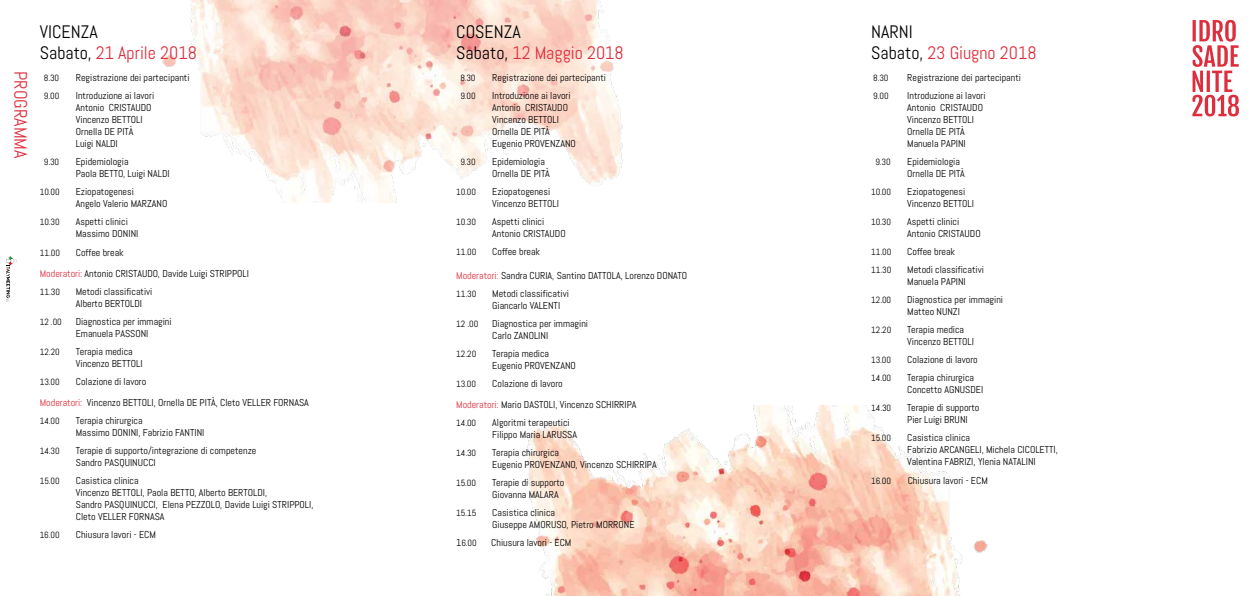
<style>
.page{position:relative;width:1259px;height:596px;background:#fff}
.page>*{position:absolute;margin:0;border:0;box-sizing:border-box;transform-origin:0 0}
.t1{font:18px/21.6px "Abel";color:#000}
.t2{font:18px "Abel";color:#de2d3c}
.t3{font:10px/12px "Abel";color:#000}
.t4{font:9px "Abel";color:#000}
.s1{color:#de2d3c}
.s2{font-size:10px}
</style>
<div class="page">
<img style="left:162px;top:0;width:460px;height:202px">
<svg style="left:6px;top:256px;width:11px;height:46px"></svg>
<svg style="left:1192px;top:20px;width:46px;height:96px"></svg>
<img style="left:527px;top:405px;width:461px;height:190px">
<h1 class="t2" style="left:32px;top:71px;width:89px;rotate:90deg">PROGRAMMA</h1>
<h1 class="t1" style="left:40px;top:21px;width:159px">VICENZA<br>Sabato, <span class="s1">21 Aprile 2018</span></h1>
<p class="t4" style="left:44px;top:72px;width:17px">8.30</p>
<p class="t3" style="left:76px;top:72px;width:115px">Registrazione dei partecipanti</p>
<p class="t4" style="left:44px;top:90px;width:17px">9.00</p>
<p class="t3" style="left:76px;top:90px;width:80px">Introduzione ai lavori<br>Antonio CRISTAUDO<br>Vincenzo BETTOLI<br>Ornella DE PITÀ<br>Luigi NALDI</p>
<p class="t4" style="left:44px;top:156px;width:17px">9.30</p>
<p class="t3" style="left:76px;top:156px;width:95px">Epidemiologia<br>Paola BETTO, Luigi NALDI</p>
<p class="t4" style="left:40px;top:186px;width:21px">10.00</p>
<p class="t3" style="left:76px;top:186px;width:93px">Eziopatogenesi<br>Angelo Valerio MARZANO</p>
<p class="t4" style="left:40px;top:216px;width:21px">10.30</p>
<p class="t3" style="left:76px;top:216px;width:64px">Aspetti clinici<br>Massimo DONINI</p>
<p class="t4" style="left:40px;top:246px;width:22px">11.00</p>
<p class="t3" style="left:40px;top:241px;width:211px;line-height:21px;text-indent:36px">Coffee break<br><span class="s1">Moderatori:</span> Antonio CRISTAUDO, Davide Luigi STRIPPOLI</p>
<p class="t4" style="left:40px;top:285px;width:22px">11.30</p>
<p class="t3" style="left:76px;top:285px;width:78px">Metodi classificativi<br>Alberto BERTOLDI</p>
<p class="t4" style="left:40px;top:315px;width:24px">12 .00</p>
<p class="t3" style="left:76px;top:315px;width:97px">Diagnostica per immagini<br>Emanuela PASSONI</p>
<p class="t4" style="left:40px;top:345px;width:22px">12.20</p>
<p class="t3" style="left:76px;top:345px;width:68px">Terapia medica<br>Vincenzo BETTOLI</p>
<p class="t4" style="left:40px;top:375px;width:21px">13.00</p>
<p class="t3" style="left:40px;top:370px;width:270px;line-height:21px;text-indent:36px">Colazione di lavoro<br><span class="s1">Moderatori:</span> Vincenzo BETTOLI, Ornella DE PITÀ, Cleto VELLER FORNASA</p>
<p class="t4" style="left:40px;top:414px;width:22px">14.00</p>
<p class="t3" style="left:76px;top:414px;width:130px">Terapia chirurgica<br>Massimo DONINI, Fabrizio FANTINI</p>
<p class="t4" style="left:40px;top:444px;width:21px">14.30</p>
<p class="t3" style="left:76px;top:444px;width:182px">Terapie di supporto/integrazione di competenze<br>Sandro PASQUINUCCI</p>
<p class="t4" style="left:40px;top:474px;width:21px">15.00</p>
<p class="t3" style="left:76px;top:474px;width:239px">Casistica clinica<br>Vincenzo BETTOLI, Paola BETTO, Alberto BERTOLDI,<br>Sandro PASQUINUCCI, Elena PEZZOLO, Davide Luigi STRIPPOLI, Cleto VELLER FORNASA</p>
<p class="t4" style="left:40px;top:528px;width:21px">16.00</p>
<p class="t3" style="left:76px;top:528px;width:82px">Chiusura lavori - ECM</p>
<h1 class="t1" style="left:456px;top:21px;width:169px">COSENZA<br>Sabato, <span class="s1">12 Maggio 2018</span></h1>
<h1 class="t1" style="left:871px;top:21px;width:167px">NARNI<br>Sabato, <span class="s1">23 Giugno 2018</span></h1>
<p class="t4" style="left:460px;top:72px;width:17px">8.30</p>
<p class="t3" style="left:492px;top:71px;width:115px">Registrazione dei partecipanti</p>
<p class="t4" style="left:460px;top:90px;width:17px">9.00</p>
<p class="t3" style="left:492px;top:89px;width:85px">Introduzione ai lavori<br>Antonio CRISTAUDO<br>Vincenzo BETTOLI<br>Ornella DE PITÀ<br>Eugenio PROVENZANO</p>
<p class="t4" style="left:460px;top:156px;width:17px">9.30</p>
<p class="t3" style="left:492px;top:155px;width:59px">Epidemiologia<br>Ornella DE PITÀ</p>
<p class="t4" style="left:456px;top:186px;width:21px">10.00</p>
<p class="t3" style="left:492px;top:185px;width:68px">Eziopatogenesi<br>Vincenzo BETTOLI</p>
<p class="t4" style="left:456px;top:216px;width:21px">10.30</p>
<p class="t3" style="left:492px;top:215px;width:75px">Aspetti clinici<br>Antonio CRISTAUDO</p>
<p class="t4" style="left:456px;top:246px;width:22px">11.00</p>
<p class="t3" style="left:492px;top:245px;width:49px">Coffee break</p>
<p class="t3" style="left:456px;top:269px;width:233px"><span class="s1">Moderatori:</span> Sandra CURIA, Santino DATTOLA, Lorenzo DONATO</p>
<p class="t4" style="left:456px;top:288px;width:22px">11.30</p>
<p class="t3" style="left:492px;top:287px;width:78px">Metodi classificativi<br>Giancarlo VALENTI</p>
<p class="t4" style="left:456px;top:318px;width:24px">12 .00</p>
<p class="t3" style="left:492px;top:317px;width:97px">Diagnostica per immagini<br>Carlo ZANOLINI</p>
<p class="t4" style="left:456px;top:348px;width:22px">12.20</p>
<p class="t3" style="left:492px;top:347px;width:85px">Terapia medica<br>Eugenio PROVENZANO</p>
<p class="t4" style="left:456px;top:378px;width:21px">13.00</p>
<p class="t4" style="left:873px;top:72px;width:17px">8.30</p>
<p class="t3" style="left:907px;top:72px;width:115px">Registrazione dei partecipanti</p>
<p class="t4" style="left:873px;top:90px;width:17px">9.00</p>
<p class="t3" style="left:907px;top:90px;width:80px">Introduzione ai lavori<br>Antonio CRISTAUDO<br>Vincenzo BETTOLI<br>Ornella DE PITÀ<br>Manuela PAPINI</p>
<p class="t4" style="left:875px;top:156px;width:17px">9.30</p>
<p class="t3" style="left:907px;top:156px;width:59px">Epidemiologia<br>Ornella DE PITÀ</p>
<p class="t4" style="left:871px;top:186px;width:21px">10.00</p>
<p class="t3" style="left:907px;top:186px;width:68px">Eziopatogenesi<br>Vincenzo BETTOLI</p>
<p class="t4" style="left:871px;top:216px;width:21px">10.30</p>
<p class="t3" style="left:907px;top:216px;width:75px">Aspetti clinici<br>Antonio CRISTAUDO</p>
<p class="t4" style="left:871px;top:246px;width:22px">11.00</p>
<p class="t3" style="left:907px;top:246px;width:49px">Coffee break</p>
<p class="t4" style="left:871px;top:264px;width:22px">11.30</p>
<p class="t3" style="left:907px;top:264px;width:78px">Metodi classificativi<br>Manuela PAPINI</p>
<p class="t4" style="left:871px;top:294px;width:22px">12.00</p>
<p class="t3" style="left:907px;top:294px;width:97px">Diagnostica per immagini<br>Matteo NUNZI</p>
<p class="t4" style="left:871px;top:324px;width:22px">12.20</p>
<p class="t3" style="left:907px;top:324px;width:68px">Terapia medica<br>Vincenzo BETTOLI</p>
<p class="t4" style="left:871px;top:354px;width:21px">13.00</p>
<p class="t3" style="left:907px;top:354px;width:72px">Colazione di lavoro</p>
<p class="t4" style="left:871px;top:372px;width:22px">14.00</p>
<p class="t3" style="left:907px;top:372px;width:78px">Terapia chirurgica<br>Concetto AGNUSDEI</p>
<p class="t4" style="left:871px;top:402px;width:21px">14.30</p>
<p class="t3" style="left:907px;top:402px;width:74px">Terapie di supporto<br>Pier Luigi BRUNI</p>
<p class="t4" style="left:871px;top:432px;width:21px">15.00</p>
<p class="t3" style="left:907px;top:432px;width:152px">Casistica clinica<br>Fabrizio ARCANGELI, Michela CICOLETTI,<br>Valentina FABRIZI, Ylenia NATALINI</p>
<p class="t4" style="left:871px;top:474px;width:21px">16.00</p>
<p class="t3" style="left:907px;top:474px;width:82px">Chiusura lavori - ECM</p>
<p class="t3" style="left:456px;top:373px;width:182px;line-height:21px;text-indent:36px">Colazione di lavoro<br><span class="s1">Moderatori:</span> Mario DASTOLI, Vincenzo SCHIRRIPA</p>
<p class="t4" style="left:456px;top:417px;width:22px">14.00</p>
<p class="t3" style="left:492px;top:416px;width:86px">Algoritmi terapeutici<br>Filippo Maria LARUSSA</p>
<p class="t4" style="left:456px;top:447px;width:21px">14.30</p>
<p class="t3" style="left:492px;top:446px;width:166px">Terapia chirurgica<br>Eugenio PROVENZANO, Vincenzo SCHIRRIPA</p>
<p class="t4" style="left:456px;top:477px;width:21px">15.00</p>
<p class="t3" style="left:492px;top:476px;width:74px">Terapie di supporto<br>Giovanna MALARA</p>
<p class="t4" style="left:456px;top:507px;width:22px">15.15</p>
<p class="t3" style="left:492px;top:506px;width:144px">Casistica clinica<br>Giuseppe AMORUSO, Pietro MORRONE</p>
<p class="t4" style="left:456px;top:537px;width:22px"><span class="s2">1</span>6.00</p>
<p class="t3" style="left:491px;top:536px;width:82px">Chiusura lavori - ECM</p>
</div>
